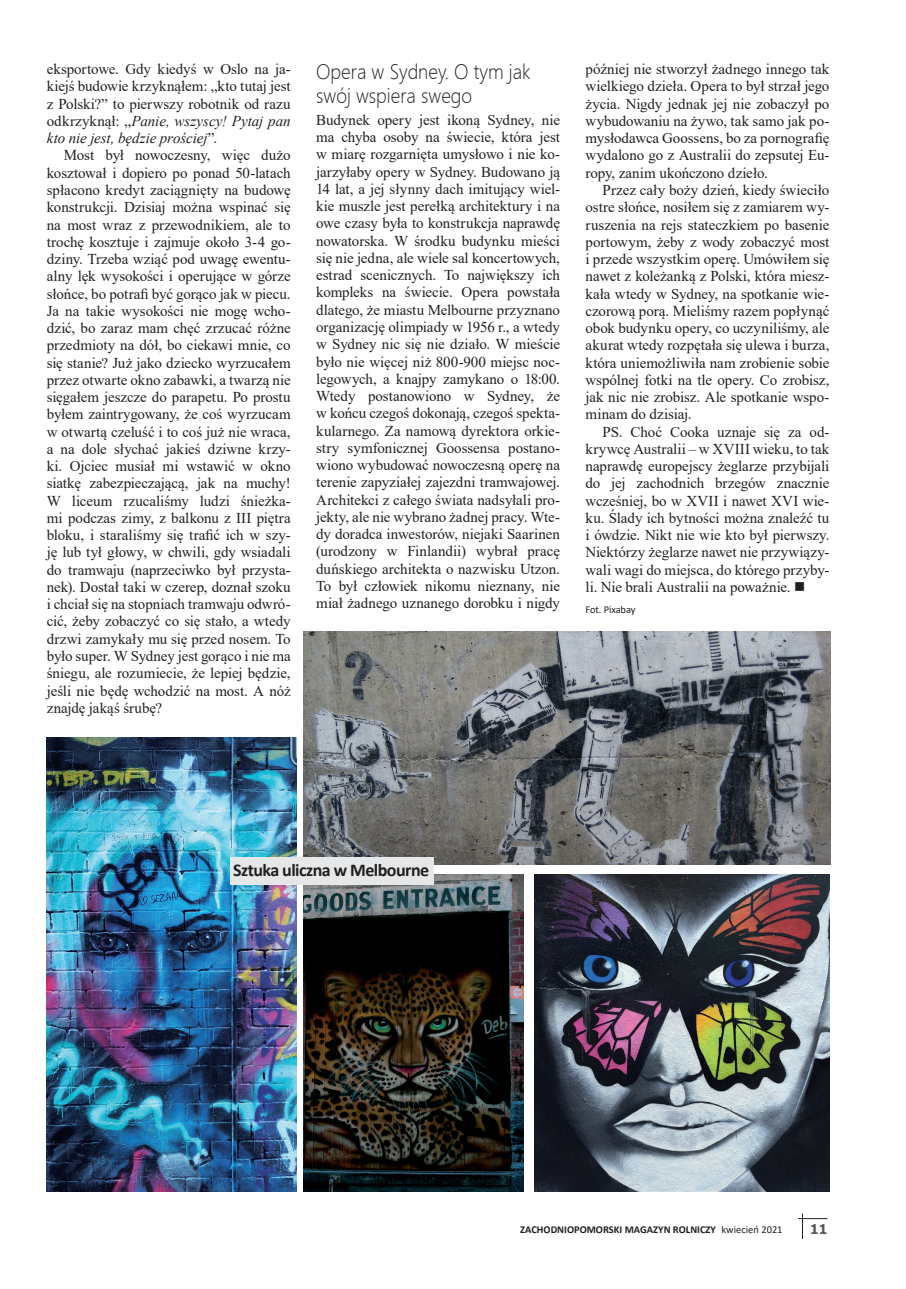
<style>
.page{position:relative;width:906px;height:1289px;background:#fff}
.page>*{position:absolute;margin:0;border:0;box-sizing:border-box;transform-origin:0 0}
.Podtytuł_1{font:300 19.5px/24px "Microsoft Ya Hei";color:#231f20;scale:.9 1}
.t1{font:700 18px "Calibri";letter-spacing:-.03em;color:#231f20}
.akapit_podwieszany{font:15px/17.2px "Times New Roman";letter-spacing:-.005em;color:#231f20;text-align:justify}
.t2{font:700 13.5px "Tahoma";color:#57585a}
.t3{font:700 10.5px "Calibri";color:#231f20}
.Podpis{font:10.5px "Calibri";letter-spacing:-.01em;color:#231f20}
.s1{font-style:italic}
.s2{font-weight:400}
</style>
<div class="page">
<svg style="left:798px;top:1213px;width:29px;height:25px"></svg>
<img style="left:47px;top:737px;width:249px;height:454px">
<img style="left:534px;top:874px;width:295px;height:317px">
<img style="left:303px;top:631px;width:527px;height:233px">
<img style="left:303px;top:874px;width:220px;height:317px">
<div style="left:230px;top:857px;width:203px;height:27px;background:#e6e7e9"></div>
<p class="akapit_podwieszany" style="left:47px;top:60px;width:245px">eksportowe. Gdy kiedyś w Oslo na ja&shy;kiejś budowie krzyknąłem: „kto tutaj jest z Polski?” to pierwszy robotnik od razu odkrzyknął: „<span class="s1">Panie, wszyscy! Pytaj pan kto nie jest, będzie prościej</span>”.</p>
<p class="akapit_podwieszany" style="left:47px;top:146px;width:245px;text-indent:17px">Most był nowoczesny, więc dużo kosztował i dopiero po ponad 50-latach spłacono kredyt zaciągnięty na budowę konstrukcji. Dzisiaj można wspinać się na most wraz z przewodnikiem, ale to trochę kosztuje i zajmuje około 3-4 go&shy;dziny. Trzeba wziąć pod uwagę ewentu&shy;alny lęk wysokości i operujące w górze słońce, bo potrafi być gorąco jak w piecu.<br>Ja na takie wysokości nie mogę wcho&shy;dzić, bo zaraz mam chęć zrzucać różne przedmioty na dół, bo ciekawi mnie, co się stanie? Już jako dziecko wyrzucałem przez otwarte okno zabawki, a twarzą nie sięgałem jeszcze do parapetu. Po prostu byłem zaintrygowany, że coś wyrzucam w otwartą czeluść i to coś już nie wraca, a na dole słychać jakieś dziwne krzy&shy;ki. Ojciec musiał mi wstawić w okno siatkę zabezpieczającą, jak na muchy!<br>W liceum rzucaliśmy ludzi śnieżka&shy;mi podczas zimy, z balkonu z III piętra bloku, i staraliśmy się trafić ich w szy&shy;ję lub tył głowy, w chwili, gdy wsiadali do tramwaju (naprzeciwko był przysta&shy;nek). Dostał taki w czerep, doznał szoku i chciał się na stopniach tramwaju odwró&shy;cić, żeby zobaczyć co się stało, a wtedy drzwi zamykały mu się przed nosem. To było super. W Sydney jest gorąco i nie ma śniegu, ale rozumiecie, że lepiej będzie, jeśli nie będę wchodzić na most. A nóż znajdę jakąś śrubę?</p>
<p class="Podtytuł_1" style="left:316px;top:60px;width:240px">Opera w Sydney. O tym jak swój wspiera swego</p>
<p class="akapit_podwieszany" style="left:316px;top:111px;width:245px">Budynek opery jest ikoną Sydney, nie ma chyba osoby na świecie, która jest w miarę rozgarnięta umysłowo i nie ko&shy;jarzyłaby opery w Sydney. Budowano ją 14 lat, a jej słynny dach imitujący wiel&shy;kie muszle jest perełką architektury i na owe czasy była to konstrukcja naprawdę nowatorska. W środku budynku mieści się nie jedna, ale wiele sal koncertowych, estrad scenicznych. To największy ich kompleks na świecie. Opera powstała dlatego, że miastu Melbourne przyznano organizację olimpiady w 1956 r., a wtedy w Sydney nic się nie działo. W mieście było nie więcej niż 800-900 miejsc noc&shy;legowych, a knajpy zamykano o 18:00.<br>Wtedy postanowiono w Sydney, że w końcu czegoś dokonają, czegoś spekta&shy;kularnego. Za namową dyrektora orkie&shy;stry symfonicznej Goossensa postano&shy;wiono wybudować nowoczesną operę na terenie zapyziałej zajezdni tramwajowej.<br>Architekci z całego świata nadsyłali pro&shy;jekty, ale nie wybrano żadnej pracy. Wte&shy;dy doradca inwestorów, niejaki Saarinen (urodzony w Finlandii) wybrał pracę duńskiego architekta o nazwisku Utzon.<br>To był człowiek nikomu nieznany, nie miał żadnego uznanego dorobku i nigdy</p>
<p class="akapit_podwieszany" style="left:585px;top:60px;width:245px">później nie stworzył żadnego innego tak wielkiego dzieła. Opera to był strzał jego życia. Nigdy jednak jej nie zobaczył po wybudowaniu na żywo, tak samo jak po&shy;mysłodawca Goossens, bo za pornografię wydalono go z Australii do zepsutej Eu&shy;ropy, zanim ukończono dzieło.</p>
<p class="akapit_podwieszany" style="left:585px;top:181px;width:245px;text-indent:17px">Przez cały boży dzień, kiedy świeciło ostre słońce, nosiłem się z zamiarem wy&shy;ruszenia na rejs stateczkiem po basenie portowym, żeby z wody zobaczyć most i przede wszystkim operę. Umówiłem się nawet z koleżanką z Polski, która miesz&shy;kała wtedy w Sydney, na spotkanie wie&shy;czorową porą. Mieliśmy razem popłynąć obok budynku opery, co uczyniliśmy, ale akurat wtedy rozpętała się ulewa i burza, która uniemożliwiła nam zrobienie sobie wspólnej fotki na tle opery. Co zrobisz, jak nic nie zrobisz. Ale spotkanie wspo&shy;minam do dzisiaj.</p>
<p class="akapit_podwieszany" style="left:585px;top:422px;width:245px;text-indent:17px">PS. Choć Cooka uznaje się za od&shy;krywcę Australii – w XVIII wieku, to tak naprawdę europejscy żeglarze przybijali do jej zachodnich brzegów znacznie wcześniej, bo w XVII i nawet XVI wie&shy;ku. Ślady ich bytności można znaleźć tu i ówdzie. Nikt nie wie kto był pierwszy.<br>Niektórzy żeglarze nawet nie przywiązy&shy;wali wagi do miejsca, do którego przyby&shy;li. Nie brali Australii na poważnie. ■</p>
<p class="Podpis" style="left:585px;top:602px;width:51px">Fot. Pixabay</p>
<p class="t1" style="left:233px;top:856px;width:198px">Sztuka uliczna w Melbourne</p>
<p class="t3" style="left:520px;top:1222px;width:264px">ZACHODNIOPOMORSKI MAGAZYN ROLNICZY <span class="s2">kwiecień 2021</span></p>
<p class="t2" style="left:810px;top:1219px;width:19px">11</p>
</div>
